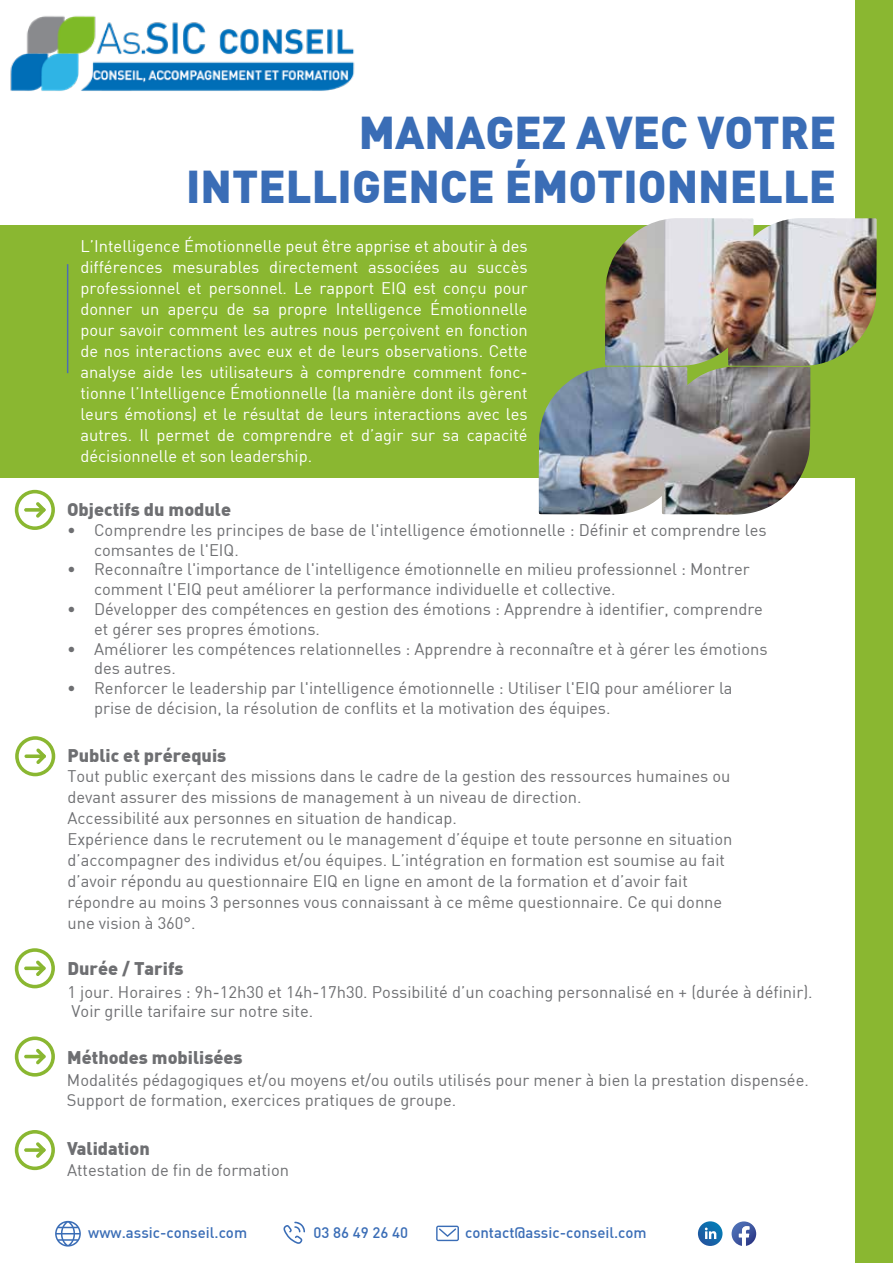
<style>
.page{position:relative;width:893px;height:1263px;background:#fff}
.page>*{position:absolute;margin:0;border:0;box-sizing:border-box;transform-origin:0 0}
.t1{font:900 45px/54px "DIN";color:#3a6db6;text-align:right}
.t2{font:900 18px "DIN";color:#6e6f72}
.t3{font:16.5px/19.8px "DIN";color:#6e6f72}
.t4{font:16.5px/21px "DIN";color:#fff;text-align:justify}
.t5{font:500 15px "DIN";color:#3a6db6}
</style>
<div class="page">
<div style="left:855px;top:0;width:38px;height:1263px;background:#8ab731"></div>
<div style="left:0;top:226px;width:893px;height:252px;background:#8ab731"></div>
<svg style="left:732px;top:1221px;width:24px;height:25px"></svg>
<svg style="left:698px;top:1221px;width:24px;height:25px"></svg>
<svg style="left:705px;top:1227px;width:11px;height:12px"></svg>
<svg style="left:55px;top:1221px;width:26px;height:25px"></svg>
<svg style="left:436px;top:1225px;width:23px;height:16px"></svg>
<svg style="left:283px;top:1222px;width:22px;height:22px"></svg>
<img style="left:10px;top:16px;width:345px;height:75px">
<svg style="left:15px;top:736px;width:40px;height:40px"></svg>
<svg style="left:15px;top:948px;width:40px;height:40px"></svg>
<svg style="left:15px;top:1036px;width:40px;height:40px"></svg>
<svg style="left:15px;top:1130px;width:40px;height:40px"></svg>
<hr style="left:67px;top:264px;width:1px;height:109px;background:#4c6db3">
<svg style="left:15px;top:490px;width:40px;height:40px"></svg>
<img style="left:539px;top:367px;width:123px;height:148px">
<img style="left:662px;top:367px;width:148px;height:148px">
<img style="left:605px;top:218px;width:123px;height:148px">
<img style="left:728px;top:218px;width:149px;height:148px">
<h1 class="t1" style="left:186px;top:104px;width:652px">MANAGEZ AVEC VOTRE<br>INTELLIGENCE ÉMOTIONNELLE</h1>
<p class="t4" style="left:80px;top:235px;width:449px">L’Intelligence Émotionnelle peut être apprise et aboutir à des différences mesurables directement associées au succès professionnel et personnel. Le rapport EIQ est conçu pour donner un aperçu de sa propre Intelligence Émotionnelle pour savoir comment les autres nous perçoivent en fonction de nos interactions avec eux et de leurs observations. Cette analyse aide les utilisateurs à comprendre comment fonc&shy;tionne l’Intelligence Émotionnelle (la manière dont ils gèrent leurs émotions) et le résultat de leurs interactions avec les autres. Il permet de comprendre et d’agir sur sa capacité décisionnelle et son leadership.</p>
<p class="t2" style="left:67px;top:497px;width:165px">Objectifs du module</p>
<p class="t3" style="left:94px;top:520px;width:674px;text-indent:-27px">• Comprendre les principes de base de l'intelligence émotionnelle : Définir et comprendre les comsantes de l'EIQ.</p>
<p class="t3" style="left:94px;top:559px;width:657px;text-indent:-27px">• Reconnaître l'importance de l'intelligence émotionnelle en milieu professionnel : Montrer comment l'EIQ peut améliorer la performance individuelle et collective.</p>
<p class="t3" style="left:94px;top:599px;width:670px;text-indent:-27px">• Développer des compétences en gestion des émotions : Apprendre à identifier, comprendre et gérer ses propres émotions.</p>
<p class="t3" style="left:94px;top:638px;width:675px;text-indent:-27px">• Améliorer les compétences relationnelles : Apprendre à reconnaître et à gérer les émotions des autres.</p>
<p class="t3" style="left:94px;top:678px;width:640px;text-indent:-27px">• Renforcer le leadership par l'intelligence émotionnelle : Utiliser l'EIQ pour améliorer la prise de décision, la résolution de conflits et la motivation des équipes.</p>
<p class="t2" style="left:67px;top:743px;width:160px">Public et prérequis</p>
<p class="t3" style="left:67px;top:765px;width:666px;line-height:21px">Tout public exerçant des missions dans le cadre de la gestion des ressources humaines ou devant assurer des missions de management à un niveau de direction.<br>Accessibilité aux personnes en situation de handicap.<br>Expérience dans le recrutement ou le management d’équipe et toute personne en situation d’accompagner des individus et/ou équipes. L’intégration en formation est soumise au fait d’avoir répondu au questionnaire EIQ en ligne en amont de la formation et d’avoir fait répondre au moins 3 personnes vous connaissant à ce même questionnaire. Ce qui donne une vision à 360°.</p>
<p class="t2" style="left:68px;top:956px;width:117px">Durée / Tarifs</p>
<p class="t3" style="left:68px;top:981px;width:747px">1 jour. Horaires : 9h-12h30 et 14h-17h30. Possibilité d’un coaching personnalisé en + (durée à définir).<br>Voir grille tarifaire sur notre site.</p>
<p class="t2" style="left:67px;top:1045px;width:177px">Méthodes mobilisées</p>
<p class="t3" style="left:67px;top:1070px;width:743px">Modalités pédagogiques et/ou moyens et/ou outils utilisés pour mener à bien la prestation dispensée.<br>Support de formation, exercices pratiques de groupe.</p>
<p class="t2" style="left:67px;top:1137px;width:84px">Validation</p>
<p class="t3" style="left:67px;top:1160px;width:224px">Attestation de fin de formation</p>
<p class="t5" style="left:88px;top:1223px;width:160px">www.assic-conseil.com</p>
<p class="t5" style="left:314px;top:1223px;width:96px">03 86 49 26 40</p>
<p class="t5" style="left:465px;top:1223px;width:183px">contact@assic-conseil.com</p>
</div>
